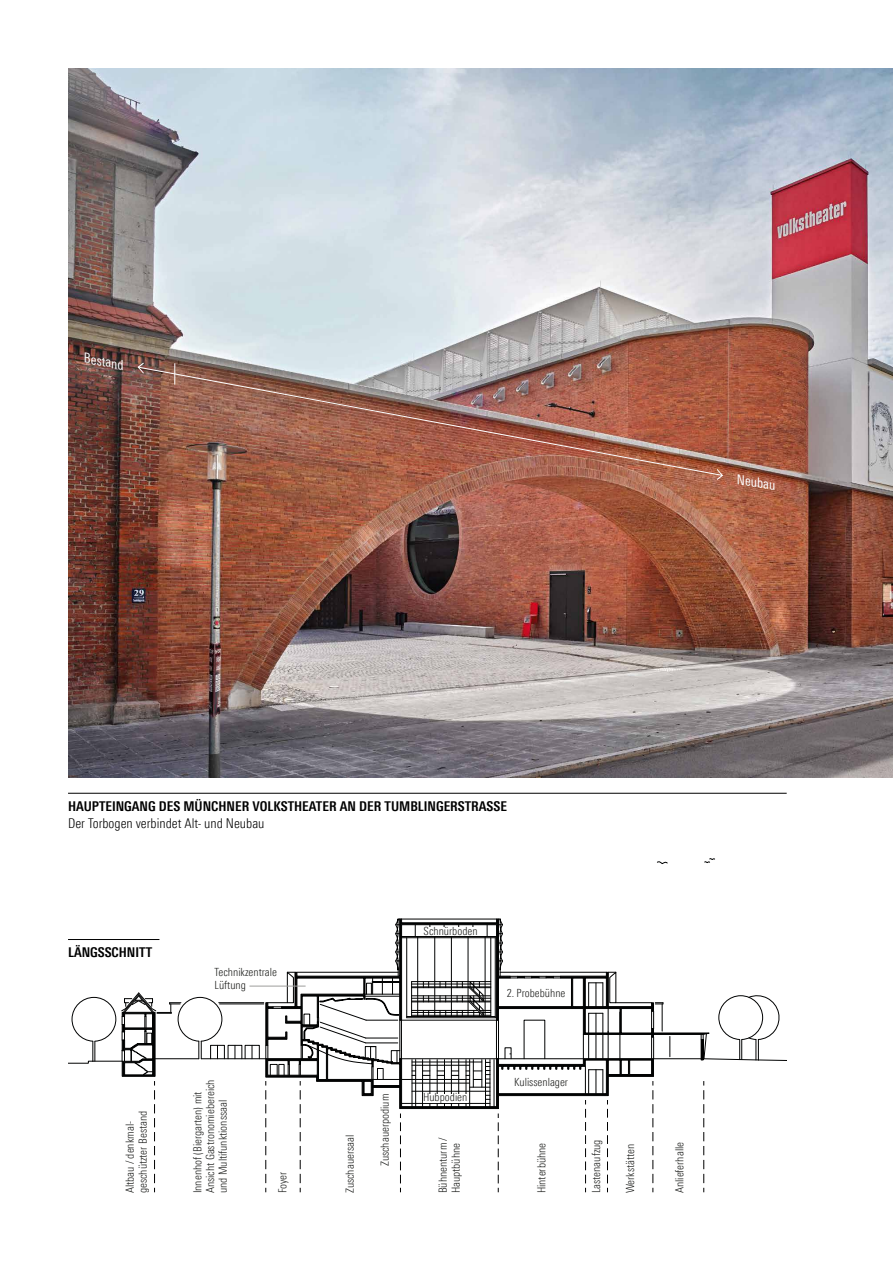
<style>
.page{position:relative;width:893px;height:1263px;background:#fff}
.page>*{position:absolute;margin:0;border:0;box-sizing:border-box;transform-origin:0 0}
.t1{font:700 13.5px "Linotype Univers 620 Cn";color:#000}
.t2{font:300 13.5px "Linotype Univers 320 Cn";color:#000}
.t3{font:italic 13.5px "Linotype Univers 420 Cn";color:#fff}
.t4{font:300 11.25px/12.8px "Linotype Univers 320 Cn";color:#1d1e1c}
</style>
<div class="page">
<img style="left:68px;top:68px;width:825px;height:709px">
<img style="left:137px;top:366px;width:586px;height:110px">
<svg style="left:137px;top:361px;width:8px;height:14px"></svg>
<svg style="left:716px;top:468px;width:8px;height:14px"></svg>
<svg style="left:174px;top:363px;width:1px;height:22px"></svg>
<hr style="left:201px;top:1058px;width:65px;height:1px;background:#010202">
<hr style="left:155px;top:1058px;width:44px;height:1px;background:#010202">
<svg style="left:704px;top:858px;width:11px;height:5px"></svg>
<svg style="left:657px;top:862px;width:11px;height:2px"></svg>
<div style="left:178px;top:997px;width:44px;height:44px;border:1px solid #010202;border-radius:50%"></div>
<svg style="left:199px;top:1041px;width:3px;height:18px"></svg>
<div style="left:245px;top:1045px;width:14px;height:14px;border:1px solid #010202"></div>
<div style="left:210px;top:1045px;width:15px;height:14px;border:1px solid #010202"></div>
<svg style="left:252px;top:1045px;width:1px;height:14px"></svg>
<svg style="left:217px;top:1045px;width:1px;height:14px"></svg>
<div style="left:228px;top:1045px;width:14px;height:14px;border:1px solid #010202"></div>
<svg style="left:235px;top:1045px;width:1px;height:14px"></svg>
<hr style="left:220px;top:1004px;width:44px;height:1px;background:#010202">
<hr style="left:219px;top:1002px;width:45px;height:1px;background:#010202">
<svg style="left:68px;top:992px;width:113px;height:200px"></svg>
<hr style="left:249px;top:986px;width:57px;height:1px;background:#9d9d9c">
<svg style="left:265px;top:918px;width:522px;height:274px"></svg>
<div style="left:423px;top:1094px;width:45px;height:8px;background:#fff"></div>
<div style="left:425px;top:927px;width:56px;height:9px;background:#fff"></div>
<hr style="left:68px;top:793px;width:719px;height:1px;background:#000">
<hr style="left:68px;top:939px;width:91px;height:1px;background:#000">
<p class="t3" style="left:86px;top:350px;width:42px;rotate:10deg">Bestand</p>
<p class="t3" style="left:739px;top:471px;width:41px;rotate:10deg">Neubau</p>
<p class="t1" style="left:68px;top:798px;width:440px">HAUPTEINGANG DES MÜNCHNER VOLKSTHEATER AN DER TUMBLINGERSTRASSE</p>
<p class="t2" style="left:68px;top:815px;width:198px">Der Torbogen verbindet Alt- und Neubau</p>
<p class="t1" style="left:68px;top:944px;width:86px">LÄNGSSCHNITT</p>
<p class="t4" style="left:124px;top:1193px;width:84px;rotate:-90deg">Altbau / denkmal&shy;geschützter Bestand</p>
<p class="t4" style="left:215px;top:966px;width:64px">Technikzentrale<br>Lüftung</p>
<p class="t4" style="left:191px;top:1193px;width:115px;rotate:-90deg">Innenhof (Biergarten) mit<br>Ansicht Gastronomiebereich und Multifunktionssaal</p>
<p class="t4" style="left:276px;top:1193px;width:23px;rotate:-90deg">Foyer</p>
<p class="t4" style="left:424px;top:924px;width:55px">Schnürboden</p>
<p class="t4" style="left:507px;top:986px;width:60px">2. Probebühne</p>
<p class="t4" style="left:514px;top:1076px;width:55px">Kulissenlager</p>
<p class="t4" style="left:423px;top:1091px;width:46px">Hubpodien</p>
<p class="t4" style="left:378px;top:1166px;width:74px;rotate:-90deg">Zuschauerpodium</p>
<p class="t4" style="left:343px;top:1193px;width:60px;rotate:-90deg">Zuschauersaal</p>
<p class="t4" style="left:437px;top:1193px;width:58px;rotate:-90deg">Bühnenturm /<br>Hauptbühne</p>
<p class="t4" style="left:535px;top:1193px;width:52px;rotate:-90deg">Hinterbühne</p>
<p class="t4" style="left:590px;top:1193px;width:55px;rotate:-90deg">Lastenaufzug</p>
<p class="t4" style="left:624px;top:1193px;width:51px;rotate:-90deg">Werkstätten</p>
<p class="t4" style="left:673px;top:1193px;width:53px;rotate:-90deg">Anlieferhalle</p>
</div>
